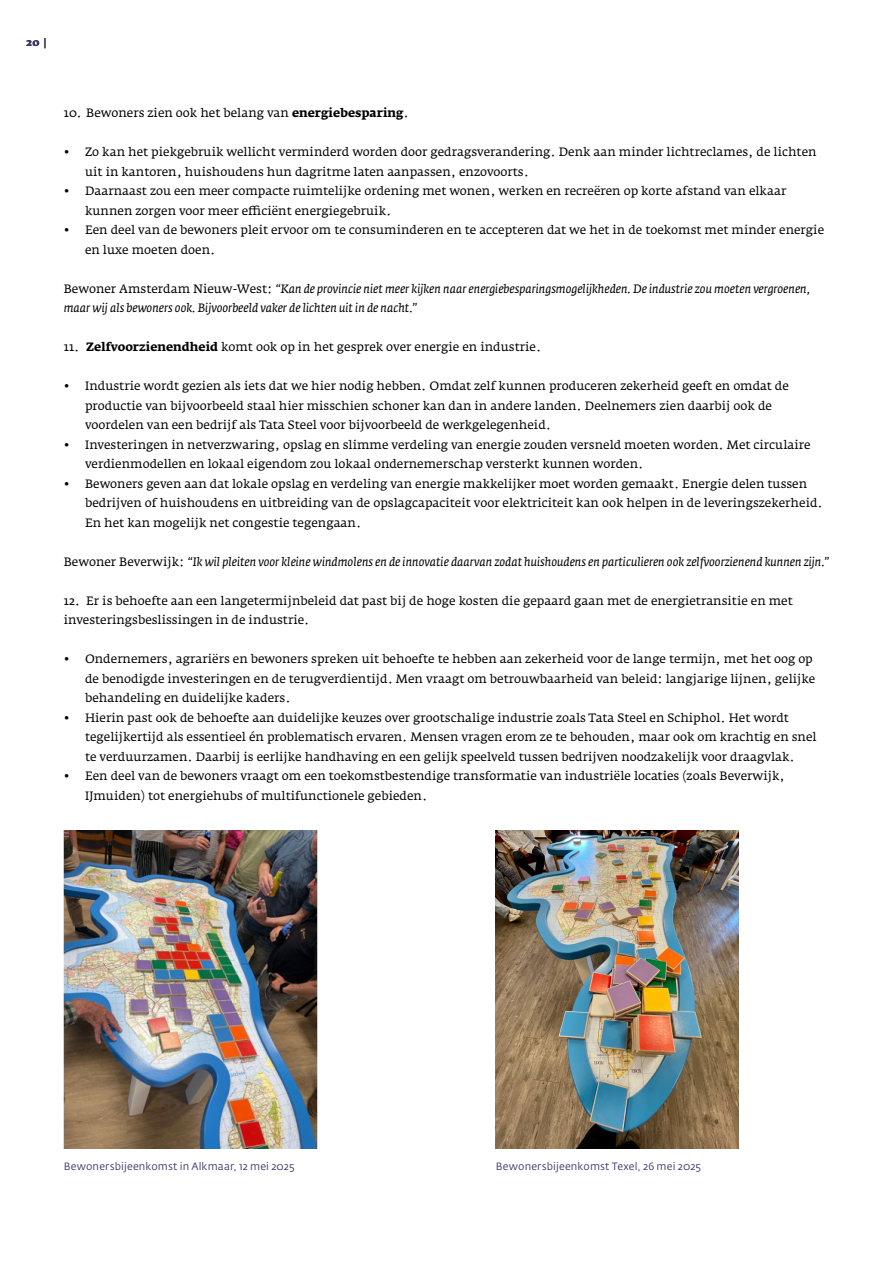
<style>
.page{position:relative;width:893px;height:1263px;background:#fff}
.page>*{position:absolute;margin:0;border:0;box-sizing:border-box;transform-origin:0 0}
.t1{font:12px/19.5px "Fedra Serif A Std";color:#000}
.t2{font:italic 12px/19.5px "Fedra Serif A Std";color:#000}
.t3{font:10.5px "Fedra Sans Std";letter-spacing:.015em;color:#3a366b}
.t4{font:700 10.5px "Fedra Serif A Std";color:#3a366b}
.s1{font-weight:700}
.s2{font-style:normal}
</style>
<div class="page">
<img style="left:64px;top:830px;width:253px;height:318px">
<img style="left:496px;top:831px;width:243px;height:318px">
<p class="t4" style="left:26px;top:36px;width:22px">20 |</p>
<p class="t1" style="left:64px;top:103px;width:347px">10. Bewoners zien ook het belang van <span class="s1">energiebesparing</span>.</p>
<p class="t1" style="left:85px;top:142px;width:733px;text-indent:-21px">• Zo kan het piekgebruik wellicht verminderd worden door gedragsverandering. Denk aan minder lichtreclames, de lichten uit in kantoren, huishoudens hun dagritme laten aanpassen, enzovoorts.</p>
<p class="t1" style="left:85px;top:181px;width:703px;text-indent:-21px">• Daarnaast zou een meer compacte ruimtelijke ordening met wonen, werken en recreëren op korte afstand van elkaar kunnen zorgen voor meer efficiënt energiegebruik.</p>
<p class="t1" style="left:85px;top:220px;width:741px;text-indent:-21px">• Een deel van de bewoners pleit ervoor om te consuminderen en te accepteren dat we het in de toekomst met minder energie en luxe moeten doen.</p>
<p class="t2" style="left:64px;top:279px;width:748px"><span class="s2">Bewoner Amsterdam Nieuw-West:</span> “Kan de provincie niet meer kijken naar energiebesparingsmogelijkheden. De industrie zou moeten vergroenen, maar wij als bewoners ook. Bijvoorbeeld vaker de lichten uit in de nacht.”</p>
<p class="t1" style="left:64px;top:337px;width:479px">11. <span class="s1">Zelfvoorzienendheid</span> komt ook op in het gesprek over energie en industrie.</p>
<p class="t1" style="left:85px;top:376px;width:705px;text-indent:-21px">• Industrie wordt gezien als iets dat we hier nodig hebben. Omdat zelf kunnen produceren zekerheid geeft en omdat de productie van bijvoorbeeld staal hier misschien schoner kan dan in andere landen. Deelnemers zien daarbij ook de voordelen van een bedrijf als Tata Steel voor bijvoorbeeld de werkgelegenheid.</p>
<p class="t1" style="left:85px;top:435px;width:727px;text-indent:-21px">• Investeringen in netverzwaring, opslag en slimme verdeling van energie zouden versneld moeten worden. Met circulaire verdienmodellen en lokaal eigendom zou lokaal ondernemerschap versterkt kunnen worden.</p>
<p class="t1" style="left:85px;top:474px;width:739px;text-indent:-21px">• Bewoners geven aan dat lokale opslag en verdeling van energie makkelijker moet worden gemaakt. Energie delen tussen bedrijven of huishoudens en uitbreiding van de opslagcapaciteit voor elektriciteit kan ook helpen in de leveringszekerheid.<br>En het kan mogelijk net congestie tegengaan.</p>
<p class="t2" style="left:64px;top:552px;width:767px"><span class="s2">Bewoner Beverwijk:</span> “Ik wil pleiten voor kleine windmolens en de innovatie daarvan zodat huishoudens en particulieren ook zelfvoorzienend kunnen zijn.”</p>
<p class="t1" style="left:64px;top:591px;width:731px">12. Er is behoefte aan een langetermijnbeleid dat past bij de hoge kosten die gepaard gaan met de energietransitie en met investeringsbeslissingen in de industrie.</p>
<p class="t1" style="left:85px;top:649px;width:732px;text-indent:-21px">• Ondernemers, agrariërs en bewoners spreken uit behoefte te hebben aan zekerheid voor de lange termijn, met het oog op de benodigde investeringen en de terugverdientijd. Men vraagt om betrouwbaarheid van beleid: langjarige lijnen, gelijke behandeling en duidelijke kaders.</p>
<p class="t1" style="left:85px;top:708px;width:733px;text-indent:-21px">• Hierin past ook de behoefte aan duidelijke keuzes over grootschalige industrie zoals Tata Steel en Schiphol. Het wordt tegelijkertijd als essentieel én problematisch ervaren. Mensen vragen erom ze te behouden, maar ook om krachtig en snel te verduurzamen. Daarbij is eerlijke handhaving en een gelijk speelveld tussen bedrijven noodzakelijk voor draagvlak.</p>
<p class="t1" style="left:85px;top:766px;width:701px;text-indent:-21px">• Een deel van de bewoners vraagt om een toekomstbestendige transformatie van industriële locaties (zoals Beverwijk,<br>IJmuiden) tot energiehubs of multifunctionele gebieden.</p>
<p class="t3" style="left:64px;top:1160px;width:232px">Bewonersbijeenkomst in Alkmaar, 12 mei 2025</p>
<p class="t3" style="left:496px;top:1160px;width:207px">Bewonersbijeenkomst Texel, 26 mei 2025</p>
</div>
